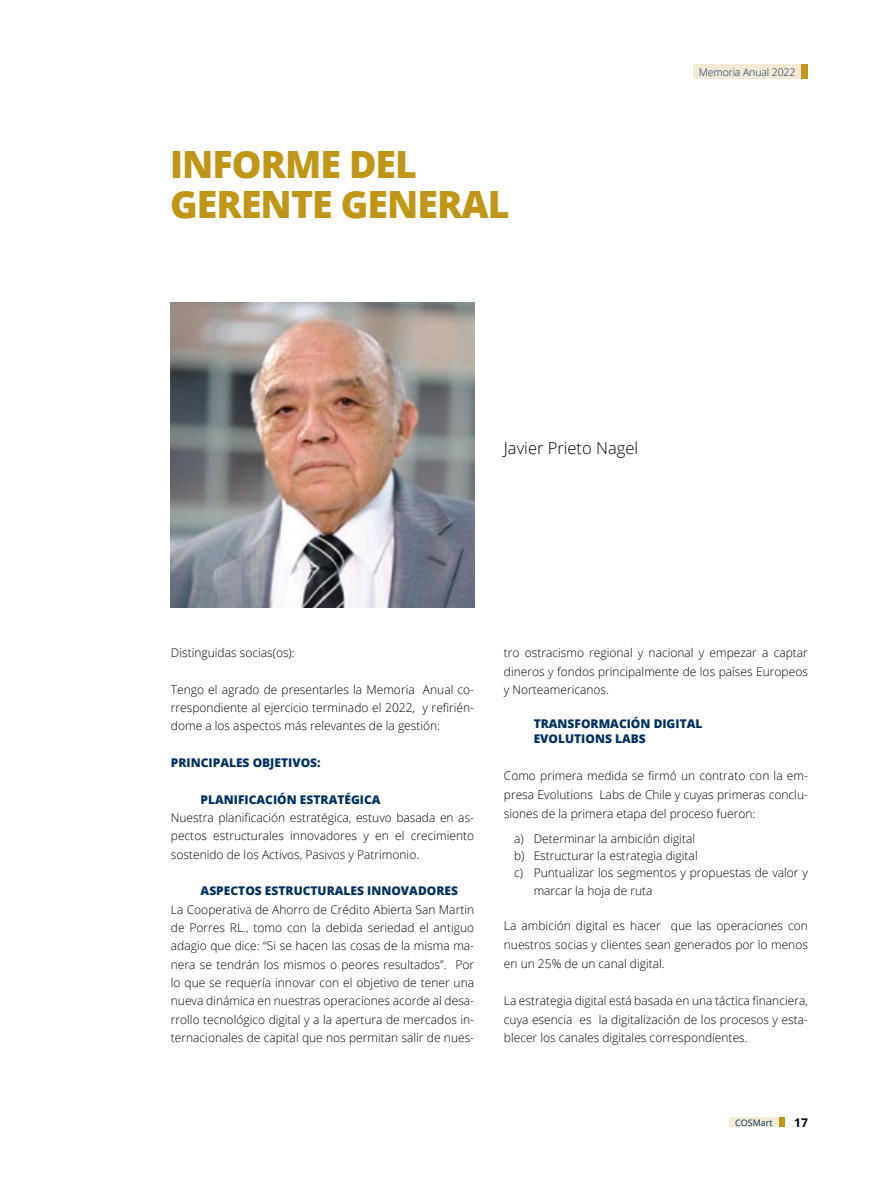
<style>
.page{position:relative;width:893px;height:1191px;background:#fff}
.page>*{position:absolute;margin:0;border:0;box-sizing:border-box;transform-origin:0 0}
.t1{font:800 37.5px/40.5px "Open Sans";letter-spacing:-.025em;color:#c09618}
.t2{font:300 16.5px "Open Sans";color:#000}
.t3{font:300 12px/18.3px "Open Sans";color:#000;text-align:justify}
.t4{font:800 12px/15px "Open Sans";color:#003063}
.t5{font:700 12px "Open Sans";color:#000}
.t6{font:300 10.5px "Open Sans";letter-spacing:-.01em;color:#003063}
.t7{font:9px "Open Sans";color:#003063}
</style>
<div class="page">
<div style="left:729px;top:1117px;width:51px;height:10px;background:#f3e9d4"></div>
<div style="left:779px;top:1117px;width:5px;height:10px;background:#c09618"></div>
<div style="left:693px;top:64px;width:108px;height:14px;background:#f3e9d4"></div>
<div style="left:801px;top:64px;width:7px;height:14px;background:#c09618"></div>
<img style="left:170px;top:302px;width:304px;height:305px">
<h1 class="t1" style="left:170px;top:142px;width:341px">INFORME DEL<br>GERENTE GENERAL</h1>
<p class="t6" style="left:699px;top:65px;width:98px">Memoria Anual 2022</p>
<h2 class="t2" style="left:504px;top:437px;width:136px">Javier Prieto Nagel</h2>
<p class="t3" style="left:171px;top:643px;width:125px">Distinguidas socias(os):</p>
<p class="t3" style="left:171px;top:680px;width:305px">Tengo el agrado de presentarles la Memoria Anual co&shy;rrespondiente al ejercicio terminado el 2022, y refirién&shy;dome a los aspectos más relevantes de la gestión:</p>
<p class="t4" style="left:171px;top:754px;width:151px">PRINCIPALES OBJETIVOS:</p>
<p class="t4" style="left:201px;top:791px;width:181px">PLANIFICACIÓN ESTRATÉGICA</p>
<p class="t3" style="left:171px;top:808px;width:305px">Nuestra planificación estratégica, estuvo basada en as&shy;pectos estructurales innovadores y en el crecimiento sostenido de los Activos, Pasivos y Patrimonio.</p>
<p class="t4" style="left:201px;top:883px;width:259px">ASPECTOS ESTRUCTURALES INNOVADORES</p>
<p class="t3" style="left:171px;top:900px;width:305px">La Cooperativa de Ahorro de Crédito Abierta San Martin de Porres RL., tomo con la debida seriedad el antiguo adagio que dice: “Si se hacen las cosas de la misma ma&shy;nera se tendrán los mismos o peores resultados”. Por lo que se requería innovar con el objetivo de tener una nueva dinámica en nuestras operaciones acorde al desa&shy;rrollo tecnológico digital y a la apertura de mercados in&shy;ternacionales de capital que nos permitan salir de nues-</p>
<p class="t3" style="left:504px;top:643px;width:306px">tro ostracismo regional y nacional y empezar a captar dineros y fondos principalmente de los países Europeos y Norteamericanos.</p>
<p class="t4" style="left:534px;top:715px;width:170px">TRANSFORMACIÓN DIGITAL<br>EVOLUTIONS LABS</p>
<p class="t3" style="left:504px;top:766px;width:306px">Como primera medida se firmó un contrato con la em&shy;presa Evolutions Labs de Chile y cuyas primeras conclu&shy;siones de la primera etapa del proceso fueron:</p>
<p class="t3" style="left:514px;top:829px;width:182px">a) Determinar la ambición digital</p>
<p class="t3" style="left:514px;top:846px;width:185px">b) Estructurar la estrategia digital</p>
<p class="t3" style="left:514px;top:863px;width:295px">c) Puntualizar los segmentos y propuestas de valor y</p>
<p class="t3" style="left:534px;top:880px;width:120px">marcar la hoja de ruta</p>
<p class="t3" style="left:504px;top:916px;width:306px">La ambición digital es hacer que las operaciones con nuestros socias y clientes sean generados por lo menos en un 25% de un canal digital.</p>
<p class="t3" style="left:504px;top:991px;width:306px">La estrategia digital está basada en una táctica financiera, cuya esencia es la digitalización de los procesos y esta&shy;blecer los canales digitales correspondientes.</p>
<p class="t7" style="left:735px;top:1116px;width:39px">COSMart</p>
<p class="t5" style="left:794px;top:1113px;width:15px">17</p>
</div>
